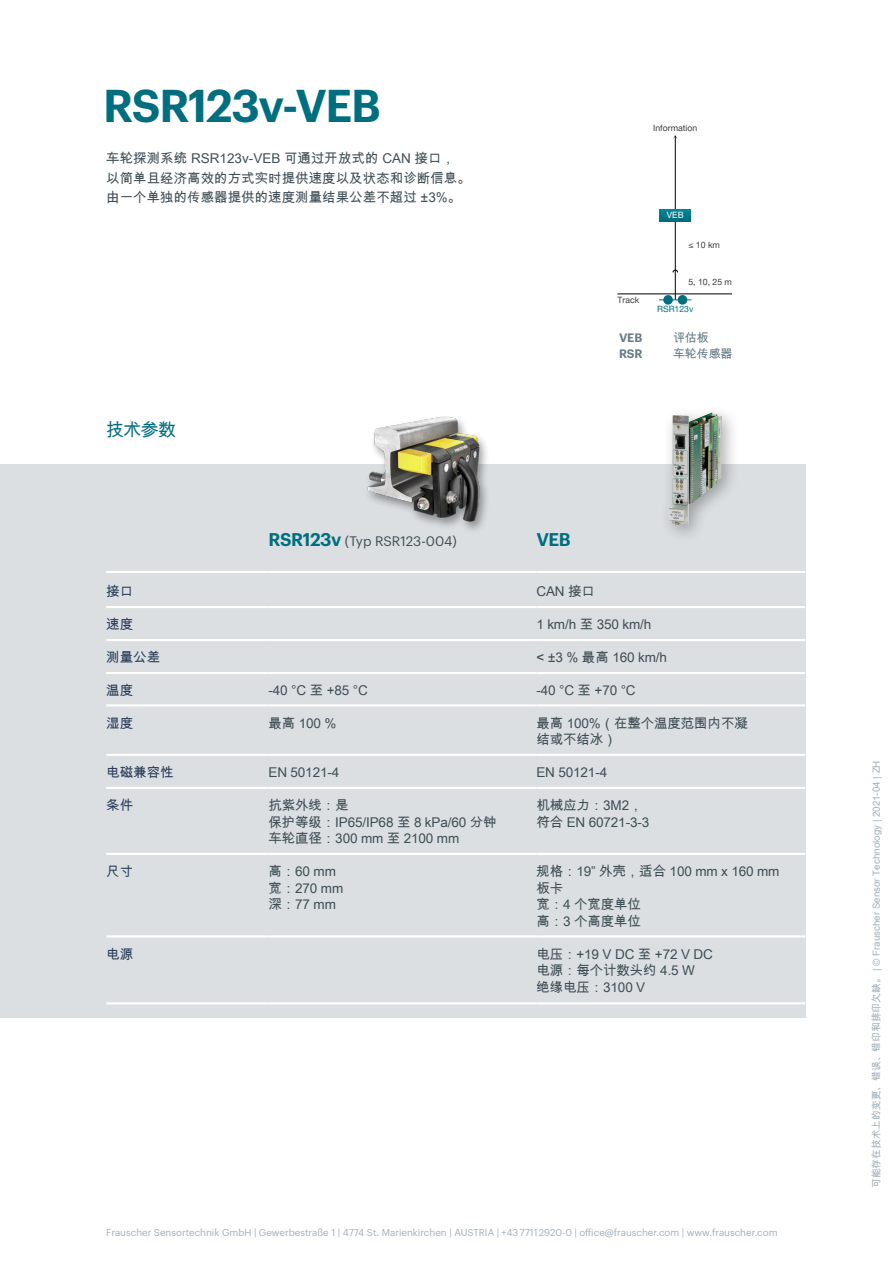
<style>
.page{position:relative;width:893px;height:1263px;background:#fff}
.page>*{position:absolute;margin:0;border:0;box-sizing:border-box;transform-origin:0 0}
.t1{font:600 45px "Graphik LCG";letter-spacing:-.03em;color:#006e7e}
.t2{font:18px "Arial Unicode MS";color:#006e7e}
.t3{font:600 18px "Graphik LCG";color:#006e7e}
.t4{font:13.5px/16.5px "Arial Unicode MS";letter-spacing:-.01em;color:#3f4e55}
.t5{font:13.5px "Arial Unicode MS";color:#2a3c5a}
.t6{font:13.5px "Graphik LCG";color:#3f4e55}
.t7{font:12px "Arial Unicode MS";letter-spacing:-.01em;color:#647a84}
.t8{font:600 12px "Graphik LCG";letter-spacing:-.01em;color:#647a84}
.t9{font:9.75px "Graphik LCG";color:#9fafb9}
.t10{font:9.75px "Arial Unicode MS";color:#9fafb9}
.t11{font:8.7px "Helvetica Neue LTW1 G";color:#3c3c3b}
.t12{font:8.7px "Helvetica Neue LTW1 G";color:#006e7e}
.t13{font:8.7px "Helvetica Neue LTW1 G";color:#fff}
.s1{font-weight:600;font-size:18px;color:#006e7e}
</style>
<div class="page">
<div style="left:0;top:464px;width:805px;height:553px;background:#dbdfe1"></div>
<hr style="left:106px;top:571px;width:162px;height:2px;background:#fff">
<hr style="left:268px;top:571px;width:268px;height:2px;background:#fff">
<hr style="left:536px;top:571px;width:269px;height:2px;background:#fff">
<hr style="left:106px;top:606px;width:162px;height:2px;background:#fff">
<hr style="left:268px;top:606px;width:268px;height:2px;background:#fff">
<hr style="left:536px;top:606px;width:269px;height:2px;background:#fff">
<hr style="left:106px;top:639px;width:162px;height:2px;background:#fff">
<hr style="left:268px;top:639px;width:268px;height:2px;background:#fff">
<hr style="left:536px;top:639px;width:269px;height:2px;background:#fff">
<hr style="left:106px;top:672px;width:162px;height:2px;background:#fff">
<hr style="left:268px;top:672px;width:268px;height:2px;background:#fff">
<hr style="left:536px;top:672px;width:269px;height:2px;background:#fff">
<hr style="left:106px;top:935px;width:162px;height:2px;background:#fff">
<hr style="left:268px;top:935px;width:268px;height:2px;background:#fff">
<hr style="left:536px;top:935px;width:269px;height:2px;background:#fff">
<hr style="left:106px;top:1002px;width:162px;height:2px;background:#fff">
<hr style="left:268px;top:1002px;width:268px;height:2px;background:#fff">
<hr style="left:536px;top:1002px;width:269px;height:2px;background:#fff">
<hr style="left:106px;top:704px;width:162px;height:2px;background:#fff">
<hr style="left:268px;top:704px;width:268px;height:2px;background:#fff">
<hr style="left:536px;top:704px;width:269px;height:2px;background:#fff">
<hr style="left:106px;top:754px;width:162px;height:2px;background:#fff">
<hr style="left:268px;top:754px;width:268px;height:2px;background:#fff">
<hr style="left:536px;top:754px;width:269px;height:2px;background:#fff">
<hr style="left:106px;top:787px;width:162px;height:2px;background:#fff">
<hr style="left:268px;top:787px;width:268px;height:2px;background:#fff">
<hr style="left:536px;top:787px;width:269px;height:2px;background:#fff">
<hr style="left:106px;top:853px;width:162px;height:2px;background:#fff">
<hr style="left:268px;top:853px;width:268px;height:2px;background:#fff">
<hr style="left:536px;top:853px;width:269px;height:2px;background:#fff">
<img style="left:367px;top:416px;width:120px;height:115px">
<div style="left:663px;top:295px;width:10px;height:10px;background:#006e7e;border-radius:50%"></div>
<div style="left:678px;top:295px;width:9px;height:10px;background:#006e7e;border-radius:50%"></div>
<hr style="left:675px;top:136px;width:1px;height:164px;background:#000">
<hr style="left:617px;top:293px;width:115px;height:1px;background:#000">
<svg style="left:660px;top:209px;width:31px;height:12px"></svg>
<hr style="left:659px;top:299px;width:32px;height:1px;background:#006e7e">
<div style="left:659px;top:404px;width:81px;height:139px;background:#000;opacity:.3"></div>
<img style="left:669px;top:412px;width:53px;height:113px">
<h1 class="t1" style="left:103px;top:71px;width:279px">RSR123v-VEB</h1>
<p class="t4" style="left:106px;top:148px;width:366px;line-height:19.5px">车轮探测系统 RSR123v-VEB 可通过开放式的 CAN 接口，以简单且经济高效的方式实时提供速度以及状态和诊断信息。由一个单独的传感器提供的速度测量结果公差不超过 ±3%。</p>
<h2 class="t2" style="left:106px;top:417px;width:72px">技术参数</h2>
<p class="t6" style="left:268px;top:531px;width:190px"><span class="s1">RSR123v</span> (Typ RSR123-004)</p>
<h2 class="t3" style="left:536px;top:526px;width:36px">VEB</h2>
<p class="t11" style="left:653px;top:123px;width:46px">Information</p>
<p class="t13" style="left:667px;top:210px;width:18px">VEB</p>
<p class="t11" style="left:617px;top:294px;width:23px">Track</p>
<p class="t11" style="left:688px;top:239px;width:33px">≤ 10 km</p>
<p class="t11" style="left:688px;top:277px;width:45px">5, 10, 25 m</p>
<p class="t12" style="left:657px;top:304px;width:38px">RSR123v</p>
<p class="t8" style="left:619px;top:328px;width:25px">VEB</p>
<p class="t7" style="left:673px;top:329px;width:37px">评估板</p>
<p class="t8" style="left:619px;top:345px;width:25px">RSR</p>
<p class="t7" style="left:673px;top:345px;width:61px">车轮传感器</p>
<p class="t5" style="left:106px;top:581px;width:28px">接口</p>
<p class="t4" style="left:536px;top:582px;width:60px">CAN 接口</p>
<p class="t5" style="left:106px;top:614px;width:28px">速度</p>
<p class="t4" style="left:536px;top:615px;width:116px">1 km/h 至 350 km/h</p>
<p class="t5" style="left:106px;top:647px;width:55px">测量公差</p>
<p class="t4" style="left:536px;top:648px;width:132px">&lt; ±3 % 最高 160 km/h</p>
<p class="t5" style="left:106px;top:680px;width:28px">温度</p>
<p class="t4" style="left:268px;top:681px;width:101px">-40 °C 至 +85 °C</p>
<p class="t4" style="left:536px;top:681px;width:101px">-40 °C 至 +70 °C</p>
<p class="t5" style="left:106px;top:713px;width:28px">湿度</p>
<p class="t4" style="left:268px;top:714px;width:70px">最高 100 %</p>
<p class="t4" style="left:536px;top:714px;width:213px">最高 100%（在整个温度范围内不凝结或不结冰）</p>
<p class="t5" style="left:106px;top:763px;width:69px">电磁兼容性</p>
<p class="t4" style="left:268px;top:764px;width:72px">EN 50121-4</p>
<p class="t4" style="left:536px;top:764px;width:72px">EN 50121-4</p>
<p class="t5" style="left:106px;top:796px;width:28px">条件</p>
<p class="t4" style="left:268px;top:797px;width:230px">抗紫外线：是<br>保护等级：IP65/IP68 至 8 kPa/60 分钟车轮直径：300 mm 至 2100 mm</p>
<p class="t4" style="left:536px;top:797px;width:114px">机械应力：3M2，符合 EN 60721-3-3</p>
<p class="t5" style="left:106px;top:862px;width:28px">尺寸</p>
<p class="t4" style="left:268px;top:863px;width:76px">高：60 mm宽：270 mm深：77 mm</p>
<p class="t4" style="left:536px;top:863px;width:245px">规格：19” 外壳，适合 100 mm x 160 mm板卡<br>宽：4 个宽度单位<br>高：3 个高度单位</p>
<p class="t5" style="left:106px;top:944px;width:28px">电源</p>
<p class="t4" style="left:536px;top:945px;width:178px">电压：+19 V DC 至 +72 V DC电源：每个计数头约 4.5 W<br>绝缘电压：3100 V</p>
<p class="t9" style="left:106px;top:1225px;width:673px">Frauscher Sensortechnik GmbH | Gewerbestraße 1 | 4774 St. Marienkirchen | AUSTRIA | +43 7711 2920-0 | office@frauscher.com | www.frauscher.com</p>
<p class="t10" style="left:869px;top:1188px;width:429px;rotate:-90deg">可能存在技术上的变更、错误、错印和排印欠缺。 | © Frauscher Sensor Technology | 2021-04 | ZH</p>
</div>
